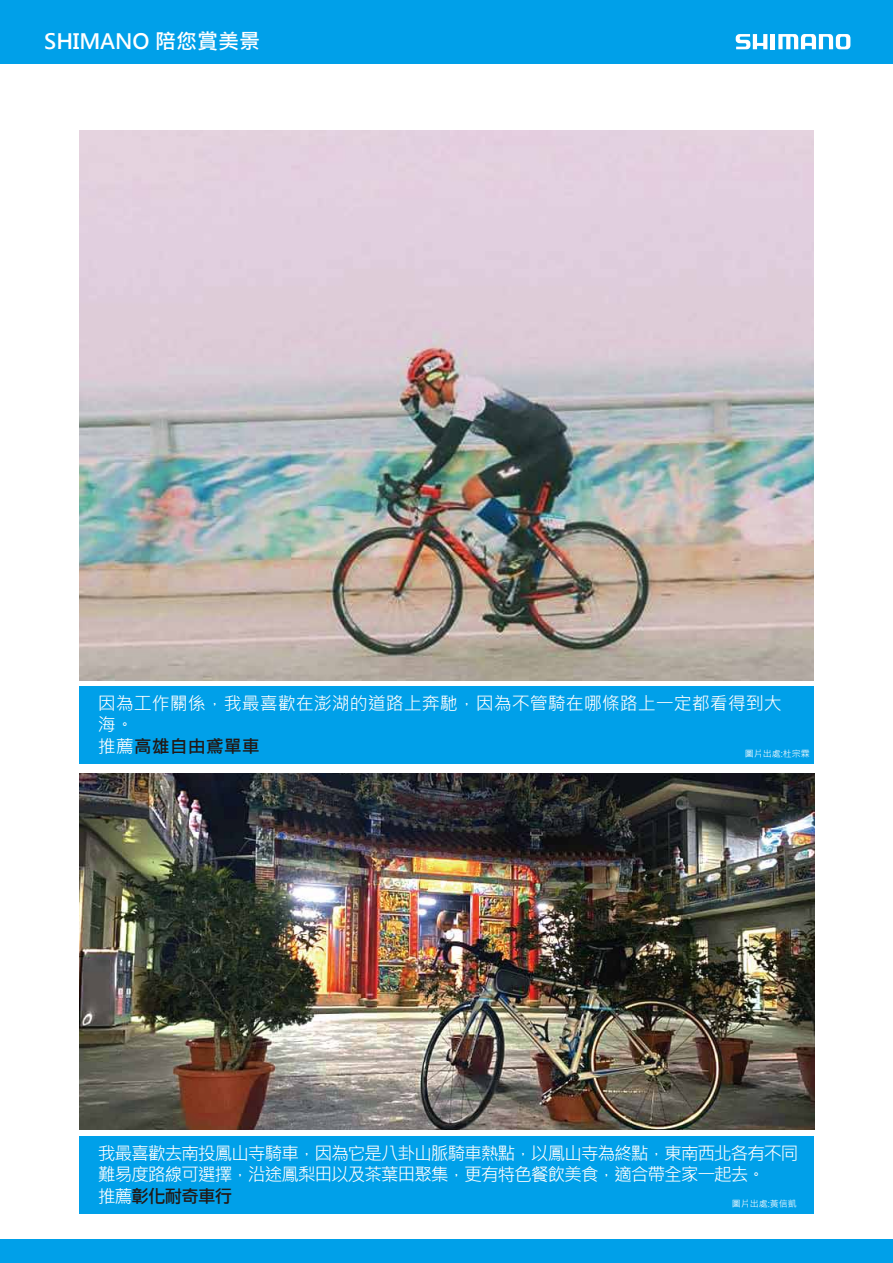
<style>
.page{position:relative;width:893px;height:1263px;background:#fff}
.page>*{position:absolute;margin:0;border:0;box-sizing:border-box;transform-origin:0 0}
.t1{font:700 21px "Microsoft Jheng Hei";color:#fff}
.t2{font:18px/21.6px "Microsoft Jheng Hei";letter-spacing:-.075em;color:#fff}
.t3{font:18px/21.6px "Microsoft Jheng Hei";color:#fff}
.t4{font:9px "Microsoft Jheng Hei";color:#fff}
.s1{font-weight:700;color:#221815}
</style>
<div class="page">
<div style="left:79px;top:686px;width:735px;height:78px;background:#00a0e9"></div>
<img style="left:79px;top:130px;width:734px;height:551px">
<img style="left:79px;top:773px;width:735px;height:356px">
<div style="left:79px;top:1136px;width:735px;height:78px;background:#00a0e9"></div>
<div style="left:0;top:0;width:893px;height:64px;background:#00a0e9"></div>
<svg style="left:778px;top:34px;width:72px;height:15px"></svg>
<hr style="left:771px;top:34px;width:4px;height:15px;background:#fff">
<svg style="left:735px;top:34px;width:32px;height:15px"></svg>
<div style="left:0;top:1239px;width:893px;height:24px;background:#00a0e9"></div>
<p class="t1" style="left:44px;top:28px;width:217px">SHIMANO 陪您賞美景</p>
<p class="t3" style="left:98px;top:692px;width:685px">因為工作關係，我最喜歡在澎湖的道路上奔馳，因為不管騎在哪條路上一定都看得到大海。<br>推薦<span class="s1">高雄自由鳶單車</span></p>
<p class="t4" style="left:745px;top:748px;width:67px">圖片出處:杜宗霖</p>
<p class="t2" style="left:98px;top:1142px;width:702px">我最喜歡去南投鳳山寺騎車，因為它是八卦山脈騎車熱點，以鳳山寺為終點，東南西北各有不同難易度路線可選擇，沿途鳳梨田以及茶葉田聚集，更有特色餐飲美食，適合帶全家一起去。<br>推薦<span class="s1">彰化耐奇車行</span></p>
<p class="t4" style="left:732px;top:1198px;width:67px">圖片出處:黃信凱</p>
</div>
